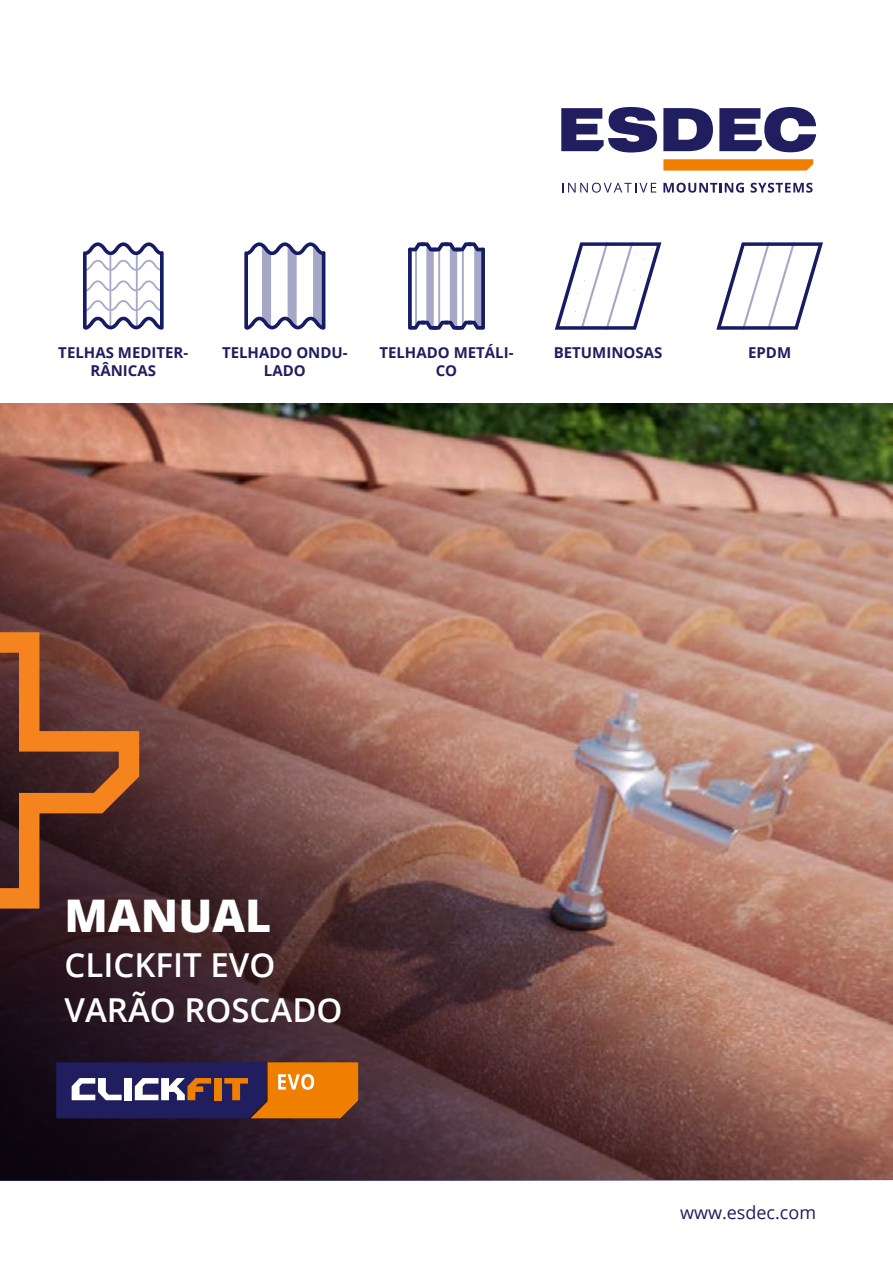
<style>
.page{position:relative;width:893px;height:1263px;background:#fff}
.page>*{position:absolute;margin:0;border:0;box-sizing:border-box;transform-origin:0 0}
.t1{font:800 45px "Open Sans";color:#fff}
.t2{font:600 33px/45px "Open Sans";color:#fff}
.t3{font:18px "Open Sans";color:#201e5e}
.t4{font:700 15px/18px "Open Sans";color:#201e5e;text-align:center}
</style>
<div class="page">
<img style="left:0;top:404px;width:893px;height:776px">
<svg style="left:663px;top:108px;width:50px;height:43px"></svg>
<svg style="left:719px;top:107px;width:97px;height:45px"></svg>
<svg style="left:561px;top:107px;width:96px;height:45px"></svg>
<svg style="left:663px;top:159px;width:150px;height:12px;background:#f08711"></svg>
<svg style="left:562px;top:183px;width:94px;height:10px"></svg>
<svg style="left:663px;top:183px;width:81px;height:10px"></svg>
<svg style="left:750px;top:183px;width:63px;height:10px"></svg>
<svg style="left:0;top:632px;width:139px;height:276px;background:#764129"></svg>
<svg style="left:56px;top:1062px;width:302px;height:56px;background:#79534e"></svg>
<svg style="left:83px;top:242px;width:81px;height:88px"></svg>
<svg style="left:244px;top:242px;width:81px;height:88px"></svg>
<svg style="left:408px;top:242px;width:77px;height:88px"></svg>
<svg style="left:555px;top:242px;width:106px;height:88px"></svg>
<svg style="left:716px;top:242px;width:107px;height:88px"></svg>
<p class="t4" style="left:58px;top:343px;width:131px">TELHAS MEDITER-<br>RÂNICAS</p>
<p class="t4" style="left:222px;top:343px;width:127px">TELHADO ONDU-<br>LADO</p>
<p class="t4" style="left:379px;top:343px;width:136px">TELHADO METÁLI-<br>CO</p>
<p class="t4" style="left:554px;top:343px;width:110px">BETUMINOSAS</p>
<p class="t4" style="left:748px;top:343px;width:45px">EPDM</p>
<h1 class="t1" style="left:65px;top:881px;width:208px">MANUAL</h1>
<h2 class="t2" style="left:65px;top:941px;width:279px">CLICKFIT EVO<br>VARÃO ROSCADO</h2>
<p class="t3" style="left:680px;top:1199px;width:138px">www.esdec.com</p>
</div>
